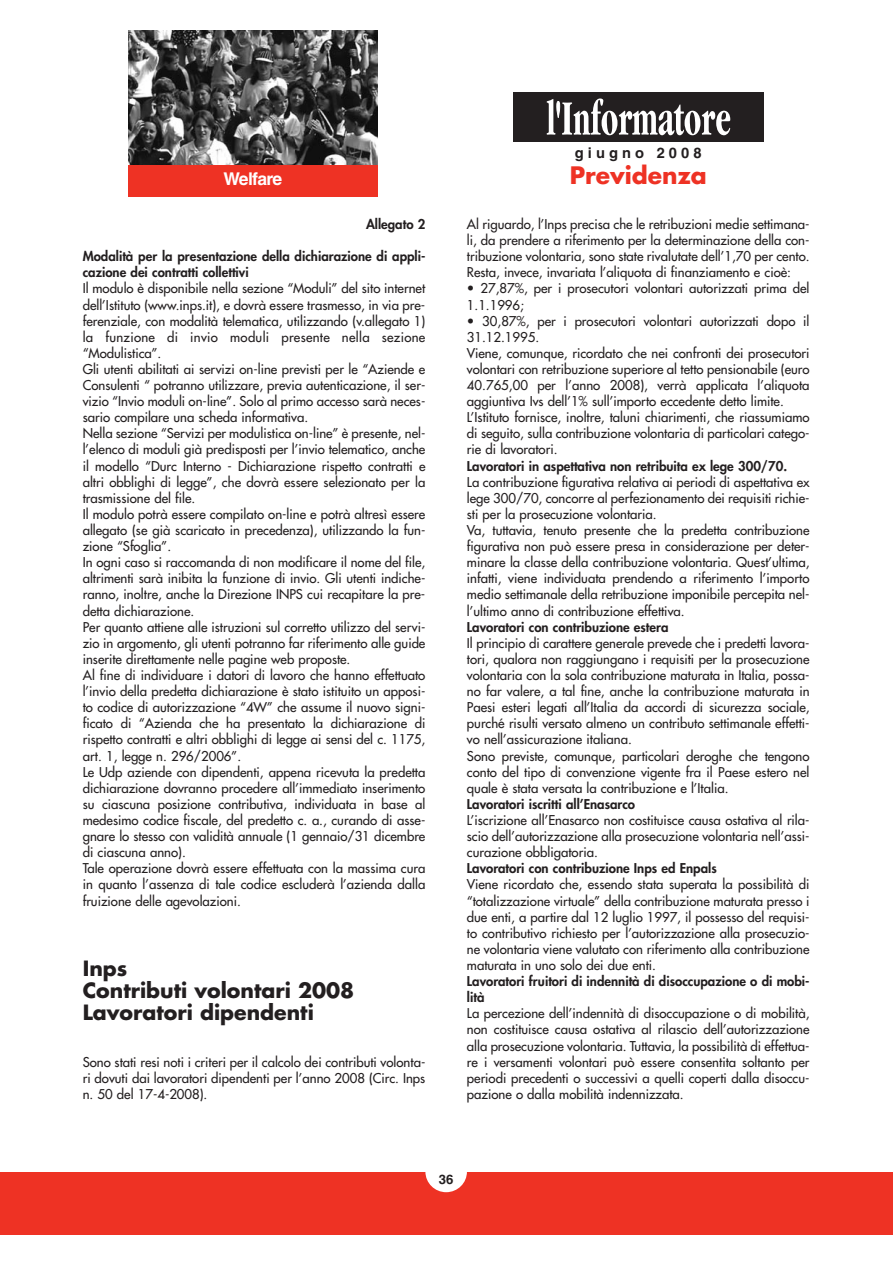
<style>
.page{position:relative;width:893px;height:1263px;background:#fff}
.page>*{position:absolute;margin:0;border:0;box-sizing:border-box;transform-origin:0 0}
.t1{font:700 23.4px "Futura";color:#ee3224}
.t2{font:700 20.55px/21.9px "Futura";color:#231f20}
.t3{font:700 17.55px "Helvetica";letter-spacing:-.04em;color:#fff}
.t4{font:700 14.7px "Helvetica";letter-spacing:.28em;color:#231f20}
.t5{font:13.2px/16px "Futura";color:#231f20}
.t6{font:800 13.2px/16px "Futura";color:#231f20}
.t7{font:700 13.2px "Helvetica";color:#231f20}
</style>
<div class="page">
<div style="left:0;top:1172px;width:892px;height:62px;background:#ee3224"></div>
<div style="left:425px;top:1151px;width:42px;height:41px;background:#fff;border-radius:50%"></div>
<div style="left:128px;top:165px;width:249px;height:32px;background:#ee3224"></div>
<img style="left:128px;top:30px;width:249px;height:135px">
<div style="left:513px;top:93px;width:250px;height:49px;background:#231f20"></div>
<svg style="left:546px;top:98px;width:184px;height:37px"></svg>
<h3 class="t3" style="left:224px;top:173px;width:60px">Welfare</h3>
<p class="t6" style="left:366px;top:217px;width:61px">Allegato 2</p>
<p class="t6" style="left:83px;top:249px;width:344px">Modalità per la presentazione della dichiarazione di appli&shy;cazione dei contratti collettivi</p>
<p class="t5" style="left:83px;top:281px;width:344px">Il modulo è disponibile nella sezione “Moduli” del sito internet dell’Istituto (www.inps.it), e dovrà essere trasmesso, in via pre&shy;ferenziale, con modalità telematica, utilizzando (v.allegato 1) la funzione di invio moduli presente nella sezione “Modulistica”.<br>Gli utenti abilitati ai servizi on-line previsti per le “Aziende e Consulenti “ potranno utilizzare, previa autenticazione, il ser&shy;vizio “Invio moduli on-line”. Solo al primo accesso sarà neces&shy;sario compilare una scheda informativa.<br>Nella sezione “Servizi per modulistica on-line” è presente, nel&shy;l’elenco di moduli già predisposti per l’invio telematico, anche il modello “Durc Interno - Dichiarazione rispetto contratti e altri obblighi di legge”, che dovrà essere selezionato per la trasmissione del file.<br>Il modulo potrà essere compilato on-line e potrà altresì essere allegato (se già scaricato in precedenza), utilizzando la fun&shy;zione “Sfoglia”.<br>In ogni caso si raccomanda di non modificare il nome del file, altrimenti sarà inibita la funzione di invio. Gli utenti indiche&shy;ranno, inoltre, anche la Direzione INPS cui recapitare la pre&shy;detta dichiarazione.<br>Per quanto attiene alle istruzioni sul corretto utilizzo del servi&shy;zio in argomento, gli utenti potranno far riferimento alle guide inserite direttamente nelle pagine web proposte.<br>Al fine di individuare i datori di lavoro che hanno effettuato l’invio della predetta dichiarazione è stato istituito un apposi&shy;to codice di autorizzazione “4W” che assume il nuovo signi&shy;ficato di “Azienda che ha presentato la dichiarazione di rispetto contratti e altri obblighi di legge ai sensi del c. 1175, art. 1, legge n. 296/2006”.<br>Le Udp aziende con dipendenti, appena ricevuta la predetta dichiarazione dovranno procedere all’immediato inserimento su ciascuna posizione contributiva, individuata in base al medesimo codice fiscale, del predetto c. a., curando di asse&shy;gnare lo stesso con validità annuale (1 gennaio/31 dicembre di ciascuna anno).<br>Tale operazione dovrà essere effettuata con la massima cura in quanto l’assenza di tale codice escluderà l’azienda dalla fruizione delle agevolazioni.</p>
<h2 class="t2" style="left:83px;top:959px;width:273px">Inps<br>Contributi volontari 2008<br>Lavoratori dipendenti</h2>
<p class="t5" style="left:83px;top:1055px;width:344px;text-align:justify">Sono stati resi noti i criteri per il calcolo dei contributi volonta&shy;ri dovuti dai lavoratori dipendenti per l’anno 2008 (Circ. Inps n. 50 del 17-4-2008).</p>
<p class="t4" style="left:575px;top:148px;width:128px">giugno 2008</p>
<h1 class="t1" style="left:569px;top:165px;width:138px">Previdenza</h1>
<p class="t5" style="left:467px;top:217px;width:344px;text-align:justify">Al riguardo, l’Inps precisa che le retribuzioni medie settimana&shy;li, da prendere a riferimento per la determinazione della con&shy;tribuzione volontaria, sono state rivalutate dell’1,70 per cento.<br>Resta, invece, invariata l’aliquota di finanziamento e cioè:</p>
<p class="t5" style="left:467px;top:281px;width:344px">• 27,87%, per i prosecutori volontari autorizzati prima del<br>1.1.1996;</p>
<p class="t5" style="left:467px;top:314px;width:344px">• 30,87%, per i prosecutori volontari autorizzati dopo il 31.12.1995.<br>Viene, comunque, ricordato che nei confronti dei prosecutori volontari con retribuzione superiore al tetto pensionabile (euro 40.765,00 per l’anno 2008), verrà applicata l’aliquota aggiuntiva Ivs dell’1% sull’importo eccedente detto limite.<br>L’Istituto fornisce, inoltre, taluni chiarimenti, che riassumiamo di seguito, sulla contribuzione volontaria di particolari catego&shy;rie di lavoratori.</p>
<p class="t6" style="left:467px;top:459px;width:322px">Lavoratori in aspettativa non retribuita ex lege 300/70.</p>
<p class="t5" style="left:467px;top:475px;width:344px">La contribuzione figurativa relativa ai periodi di aspettativa ex lege 300/70, concorre al perfezionamento dei requisiti richie&shy;sti per la prosecuzione volontaria.<br>Va, tuttavia, tenuto presente che la predetta contribuzione figurativa non può essere presa in considerazione per deter&shy;minare la classe della contribuzione volontaria. Quest’ultima, infatti, viene individuata prendendo a riferimento l’importo medio settimanale della retribuzione imponibile percepita nel&shy;l’ultimo anno di contribuzione effettiva.</p>
<p class="t6" style="left:467px;top:620px;width:203px">Lavoratori con contribuzione estera</p>
<p class="t5" style="left:467px;top:636px;width:344px">Il principio di carattere generale prevede che i predetti lavora&shy;tori, qualora non raggiungano i requisiti per la prosecuzione volontaria con la sola contribuzione maturata in Italia, possa&shy;no far valere, a tal fine, anche la contribuzione maturata in Paesi esteri legati all’Italia da accordi di sicurezza sociale, purché risulti versato almeno un contributo settimanale effetti&shy;vo nell’assicurazione italiana.<br>Sono previste, comunque, particolari deroghe che tengono conto del tipo di convenzione vigente fra il Paese estero nel quale è stata versata la contribuzione e l’Italia.</p>
<p class="t6" style="left:467px;top:797px;width:170px">Lavoratori iscritti all’Enasarco</p>
<p class="t5" style="left:467px;top:813px;width:344px;text-align:justify">L’iscrizione all’Enasarco non costituisce causa ostativa al rila&shy;scio dell’autorizzazione alla prosecuzione volontaria nell’assi&shy;curazione obbligatoria.</p>
<p class="t6" style="left:467px;top:861px;width:251px">Lavoratori con contribuzione Inps ed Enpals</p>
<p class="t5" style="left:467px;top:877px;width:344px;text-align:justify">Viene ricordato che, essendo stata superata la possibilità di “totalizzazione virtuale” della contribuzione maturata presso i due enti, a partire dal 12 luglio 1997, il possesso del requisi&shy;to contributivo richiesto per l’autorizzazione alla prosecuzio&shy;ne volontaria viene valutato con riferimento alla contribuzione maturata in uno solo dei due enti.</p>
<p class="t6" style="left:467px;top:974px;width:344px">Lavoratori fruitori di indennità di disoccupazione o di mobi&shy;lità</p>
<p class="t5" style="left:467px;top:1006px;width:344px;text-align:justify">La percezione dell’indennità di disoccupazione o di mobilità, non costituisce causa ostativa al rilascio dell’autorizzazione alla prosecuzione volontaria. Tuttavia, la possibilità di effettua&shy;re i versamenti volontari può essere consentita soltanto per periodi precedenti o successivi a quelli coperti dalla disoccu&shy;pazione o dalla mobilità indennizzata.</p>
<p class="t7" style="left:439px;top:1175px;width:16px">36</p>
</div>
